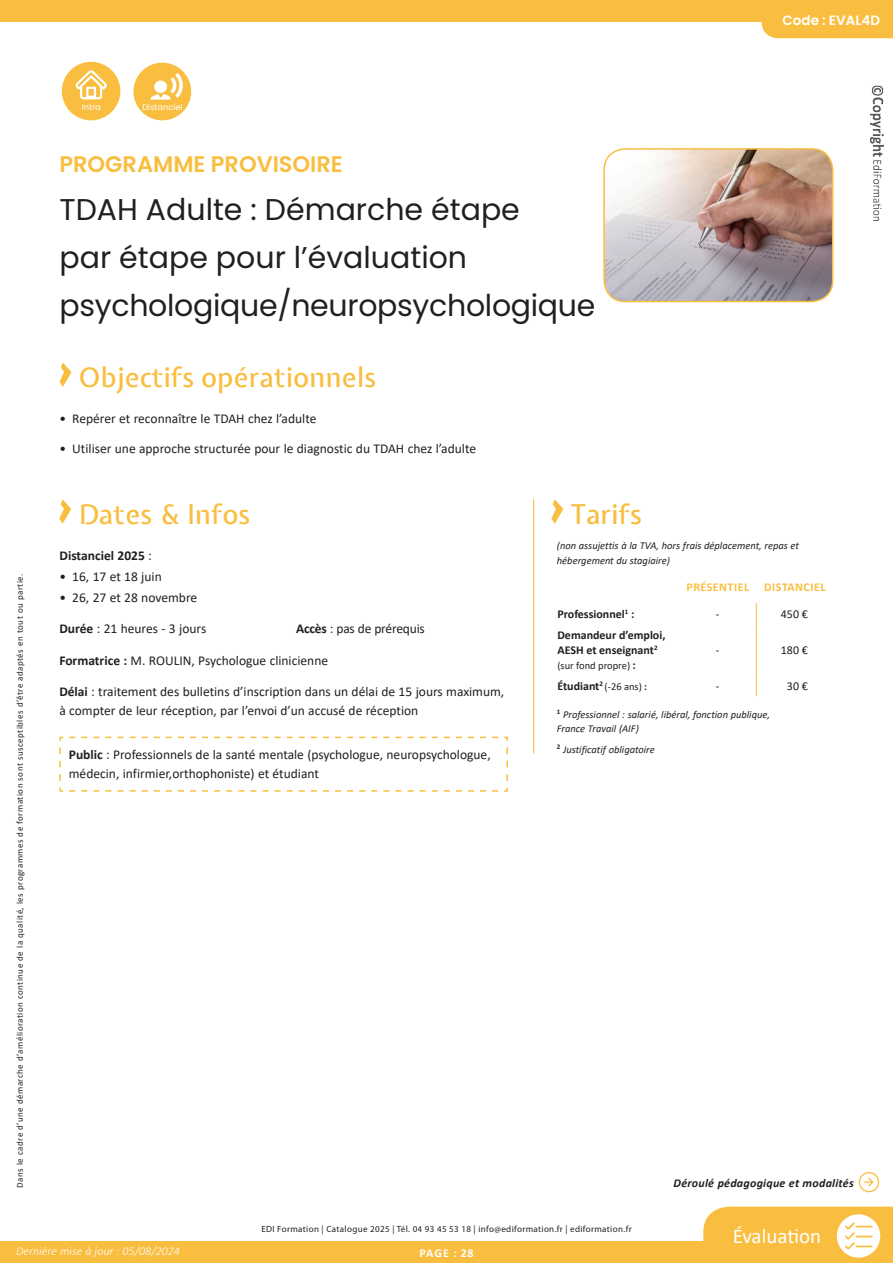
<style>
.page{position:relative;width:893px;height:1263px;background:#fff}
.page>*{position:absolute;margin:0;border:0;box-sizing:border-box;transform-origin:0 0}
.t1{font:30px/48px "Poppins";color:#231f20}
.t2{font:500 27px "Expletus Sans";letter-spacing:.01em;color:#f9be3f}
.t3{font:600 22.5px "Poppins";color:#f9be3f}
.t4{font:21px "Calibri";color:#fff}
.t5{font:13.5px/19.5px "Calibri";color:#231f20}
.t6{font:700 13.5px "Calibri";color:#231f20}
.t7{font:600 13.5px "Poppins";color:#fff}
.t8{font:700 12px/15px "Calibri";color:#231f20}
.t9{font:italic 700 12px "Calibri";letter-spacing:.02em;color:#231f20}
.t10{font:italic 300 12px "Calibri";color:#fff}
.t11{font:700 12px "Calibri";letter-spacing:.04em;color:#f9be3f}
.t12{font:12px "Calibri";color:#231f20}
.t13{font:700 12px "Calibri";letter-spacing:.065em;color:#fff}
.t14{font:italic 10.5px/15px "Calibri";color:#231f20}
.t15{font:10.5px "Calibri";color:#231f20}
.t16{font:9px "Calibri";letter-spacing:.05em;color:#231f20}
.t17{font:9px "Myriad Pro";letter-spacing:.04em;color:#231f20}
.t18{font:8.25px "Poppins";color:#fff}
.s1{font-weight:400}
.s2{font-weight:700}
.s3{font-weight:700;font-size:12px}
.s4{font-weight:400;font-size:10.5px}
.s5{font-size:10.5px}
</style>
<div class="page">
<div style="left:0;top:1241px;width:744px;height:22px;background:#f9be3f"></div>
<svg style="left:703px;top:1206px;width:190px;height:57px"></svg>
<img style="left:871px;top:86px;width:13px;height:134px">
<div style="left:0;top:0;width:893px;height:22px;background:#f9be3f"></div>
<svg style="left:60px;top:60px;width:63px;height:63px;fill:#f9be3f"></svg>
<svg style="left:75px;top:70px;width:32px;height:29px"></svg>
<svg style="left:131px;top:60px;width:62px;height:63px;fill:#f9be3f"></svg>
<svg style="left:151px;top:73px;width:32px;height:27px"></svg>
<svg style="left:859px;top:1172px;width:20px;height:20px"></svg>
<svg style="left:60px;top:363px;width:11px;height:24px"></svg>
<svg style="left:59px;top:499px;width:12px;height:25px"></svg>
<hr style="left:533px;top:499px;width:1px;height:254px;background:#f9be3f">
<svg style="left:756px;top:603px;width:1px;height:21px"></svg>
<hr style="left:756px;top:624px;width:1px;height:51px;background:#f9be3f">
<svg style="left:756px;top:675px;width:1px;height:21px"></svg>
<svg style="left:551px;top:499px;width:12px;height:25px"></svg>
<img style="left:606px;top:149px;width:227px;height:153px">
<div style="left:603px;top:148px;width:230px;height:154px;border:2px solid #f9be3f;border-radius:21px"></div>
<div style="left:762px;top:22px;width:131px;height:16px;background:#f9be3f"></div>
<svg style="left:59px;top:736px;width:449px;height:56px"></svg>
<p class="t16" style="left:14px;top:1187px;width:615px;rotate:-90deg">Dans le cadre d’une démarche d’amélioration continue de la qualité, les programmes de formation sont susceptibles d’être adaptés en tout ou partie.</p>
<p class="t18" style="left:82px;top:102px;width:20px">Intra</p>
<p class="t18" style="left:142px;top:102px;width:42px">Distanciel</p>
<h3 class="t3" style="left:60px;top:151px;width:167px">PROGRAMME PRO</h3>
<h3 class="t3" style="left:257px;top:151px;width:73px">VISOIRE</h3>
<h1 class="t1" style="left:60px;top:185px;width:537px">TDAH Adulte : Démarche étape<br>par étape pour l’évaluation psychologique/neuropsychologique</h1>
<h2 class="t2" style="left:79px;top:363px;width:298px">Objectifs opérationnels</h2>
<p class="t5" style="left:60px;top:408px;width:258px">• Repérer et reconnaître le TDAH chez l’adulte</p>
<p class="t5" style="left:60px;top:438px;width:418px">• Utiliser une approche structurée pour le diagnostic du TDAH chez l’adulte</p>
<h2 class="t2" style="left:79px;top:499px;width:172px">Dates &amp; Infos</h2>
<h2 class="t2" style="left:571px;top:499px;width:72px">Tarifs</h2>
<p class="t7" style="left:782px;top:13px;width:99px">CODE : EVAL4D</p>
<p class="t6" style="left:60px;top:546px;width:94px">Distanciel 2025 <span class="s1">:</span></p>
<p class="t5" style="left:60px;top:566px;width:104px">• 16, 17 et 18 juin</p>
<p class="t5" style="left:60px;top:587px;width:139px">• 26, 27 et 28 novembre</p>
<p class="t5" style="left:59px;top:618px;width:149px"><span class="s2">Durée</span> : 21 heures - 3 jours</p>
<p class="t5" style="left:296px;top:618px;width:130px"><span class="s2">Accès</span> : pas de prérequis</p>
<p class="t5" style="left:59px;top:650px;width:270px"><span class="s2">Formatrice :</span> M. ROULIN, Psychologue clinicienne</p>
<p class="t5" style="left:59px;top:681px;width:446px"><span class="s2">Délai</span> : traitement des bulletins d’inscription dans un délai de 15 jours maximum, à compter de leur réception, par l’envoi d’un accusé de réception</p>
<p class="t5" style="left:69px;top:744px;width:423px"><span class="s2">Public</span> : Professionnels de la santé mentale (psychologue, neuropsychologue, médecin, infirmier,orthophoniste) et étudiant</p>
<p class="t14" style="left:557px;top:537px;width:244px">(non assujettis à la TVA, hors frais déplacement, repas et hébergement du stagiaire)</p>
<p class="t11" style="left:686px;top:579px;width:64px">Présentiel</p>
<p class="t11" style="left:764px;top:579px;width:63px">Distanciel</p>
<p class="t8" style="left:557px;top:607px;width:78px">Professionnel<sup>1</sup> :</p>
<p class="t12" style="left:716px;top:606px;width:5px">-</p>
<p class="t12" style="left:781px;top:606px;width:29px">450 €</p>
<p class="t8" style="left:557px;top:628px;width:110px">Demandeur d’emploi,<br>AESH et enseignant<sup>2</sup></p>
<p class="t15" style="left:557px;top:658px;width:80px">(sur fond propre) <span class="s3">:</span></p>
<p class="t12" style="left:716px;top:642px;width:5px">-</p>
<p class="t12" style="left:781px;top:642px;width:29px">180 €</p>
<p class="t8" style="left:557px;top:679px;width:91px">Étudiant<sup>2</sup> <span class="s4">(-26 ans)</span> <span class="s5">:</span></p>
<p class="t12" style="left:716px;top:678px;width:5px">-</p>
<p class="t12" style="left:787px;top:678px;width:22px">30 €</p>
<p class="t14" style="left:557px;top:707px;width:215px;line-height:13.5px"><sup>1</sup> Professionnel : salarié, libéral, fonction publique,<br>France Travail (AIF)</p>
<p class="t14" style="left:557px;top:742px;width:100px"><sup>2</sup> Justificatif obligatoire</p>
<p class="t9" style="left:674px;top:1174px;width:182px">Déroulé pédagogique et modalités</p>
<p class="t17" style="left:261px;top:1223px;width:372px">EDI Formation | Catalogue 2025 | Tél. 04 93 45 53 18 | info@ediformation.fr | ediformation.fr</p>
<h3 class="t4" style="left:733px;top:1221px;width:90px">Évaluation</h3>
<p class="t10" style="left:16px;top:1244px;width:165px">Dernière mise à jour : 05/08/2024</p>
<p class="t13" style="left:420px;top:1244px;width:56px">page : 28</p>
</div>
